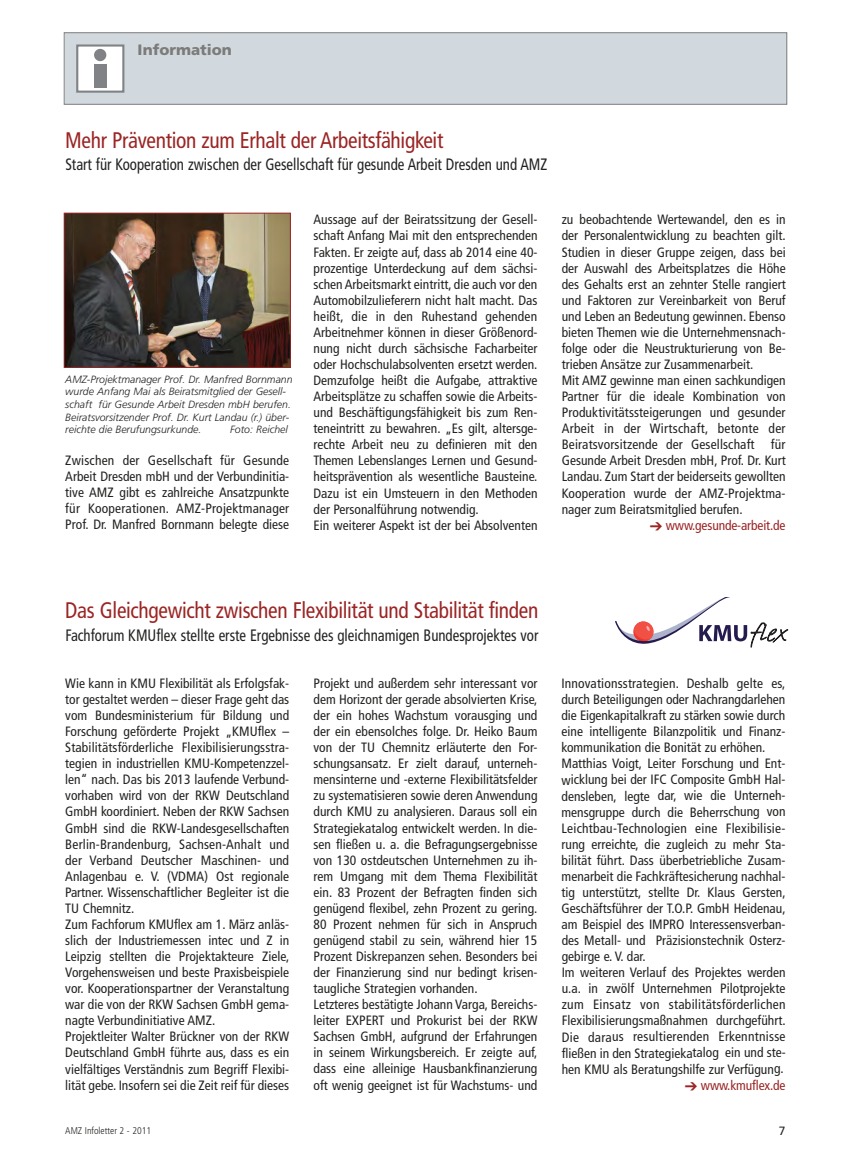
<style>
.page{position:relative;width:851px;height:1166px;background:#fff}
.page>*{position:absolute;margin:0;border:0;box-sizing:border-box;transform-origin:0 0}
.t1{font:condensed 22.5px "Frutiger";letter-spacing:-.015em;color:#9b2524;scale:.95 1}
.t2{font:condensed 16.5px "Frutiger";color:#222221;scale:.9 1}
.t3{font:900 15px "Frutiger";color:#7b7b7a}
.t4{font:condensed 13.5px/16px "Frutiger";color:#222221}
.t5{font:condensed 13.5px "Frutiger";letter-spacing:-.01em;color:#9b2524}
.t6{font:12px "Frutiger";color:#222221}
.t7{font:italic 300 10.5px/12.6px "Frutiger";color:#222221}
.t8{font:300 condensed 9.75px "Frutiger";color:#222221}
</style>
<div class="page">
<img style="left:66px;top:215px;width:223px;height:150px">
<div style="left:64px;top:213px;width:227px;height:154px;border:1px solid #9b2524"></div>
<div style="left:65px;top:33px;width:721px;height:71px;background:#d2d9de"></div>
<div style="left:64px;top:32px;width:723px;height:73px;border:1px solid #7b7b7a"></div>
<div style="left:77px;top:45px;width:46px;height:47px;background:#fff"></div>
<div style="left:76px;top:44px;width:48px;height:49px;border:2px solid #808285"></div>
<div style="left:94px;top:64px;width:12px;height:24px;background:#808285"></div>
<div style="left:94px;top:49px;width:12px;height:12px;background:#808285;border-radius:50%"></div>
<svg style="left:615px;top:597px;width:173px;height:51px"></svg>
<p class="t3" style="left:138px;top:44px;width:96px">Information</p>
<h1 class="t1" style="left:65px;top:131px;width:399px">Mehr Prävention zum Erhalt der Arbeitsfähigkeit</h1>
<p class="t2" style="left:65px;top:158px;width:537px">Start für Kooperation zwischen der Gesellschaft für gesunde Arbeit Dresden und AMZ</p>
<p class="t7" style="left:65px;top:373px;width:229px">AMZ-Projektmanager Prof. Dr. Manfred Bornmann wurde Anfang Mai als Beiratsmitglied der Gesell&shy;schaft für Gesunde Arbeit Dresden mbH berufen.<br>Beiratsvorsitzender Prof. Dr. Kurt Landau (r.) über&shy;reichte die Berufungsurkunde.</p>
<p class="t7" style="left:230px;top:424px;width:59px">Foto: Reichel</p>
<p class="t4" style="left:65px;top:453px;width:225px;text-align:justify">Zwischen der Gesellschaft für Gesunde Arbeit Dresden mbH und der Verbundinitia&shy;tive AMZ gibt es zahlreiche Ansatzpunkte für Kooperationen. AMZ-Projektmanager Prof. Dr. Manfred Bornmann belegte diese</p>
<p class="t4" style="left:313px;top:213px;width:225px">Aussage auf der Beiratssitzung der Gesell&shy;schaft Anfang Mai mit den entsprechenden Fakten. Er zeigte auf, dass ab 2014 eine 40- prozentige Unterdeckung auf dem sächsi&shy;schen Arbeitsmarkt eintritt, die auch vor den Automobilzulieferern nicht halt macht. Das heißt, die in den Ruhestand gehenden Arbeitnehmer können in dieser Größenord&shy;nung nicht durch sächsische Facharbeiter oder Hochschulabsolventen ersetzt werden.<br>Demzufolge heißt die Aufgabe, attraktive Arbeitsplätze zu schaffen sowie die Arbeits&shy;und Beschäftigungsfähigkeit bis zum Ren&shy;teneintritt zu bewahren. „Es gilt, altersge&shy;rechte Arbeit neu zu definieren mit den Themen Lebenslanges Lernen und Gesund&shy;heitsprävention als wesentliche Bausteine.<br>Dazu ist ein Umsteuern in den Methoden der Personalführung notwendig.<br>Ein weiterer Aspekt ist der bei Absolventen</p>
<p class="t4" style="left:561px;top:213px;width:225px">zu beobachtende Wertewandel, den es in der Personalentwicklung zu beachten gilt.<br>Studien in dieser Gruppe zeigen, dass bei der Auswahl des Arbeitsplatzes die Höhe des Gehalts erst an zehnter Stelle rangiert und Faktoren zur Vereinbarkeit von Beruf und Leben an Bedeutung gewinnen. Ebenso bieten Themen wie die Unternehmensnach&shy;folge oder die Neustrukturierung von Be&shy;trieben Ansätze zur Zusammenarbeit.<br>Mit AMZ gewinne man einen sachkundigen Partner für die ideale Kombination von Produktivitätssteigerungen und gesunder Arbeit in der Wirtschaft, betonte der Beiratsvorsitzende der Gesellschaft für Gesunde Arbeit Dresden mbH, Prof. Dr. Kurt Landau. Zum Start der beiderseits gewollten Kooperation wurde der AMZ-Projektma&shy;nager zum Beiratsmitglied berufen.</p>
<p class="t5" style="left:665px;top:519px;width:121px">www.gesunde-arbeit.de</p>
<h1 class="t1" style="left:65px;top:601px;width:499px">Das Gleichgewicht zwischen Flexibilität und Stabilität finden</h1>
<p class="t2" style="left:65px;top:628px;width:527px">Fachforum KMUflex stellte erste Ergebnisse des gleichnamigen Bundesprojektes vor</p>
<p class="t4" style="left:313px;top:676px;width:225px">Projekt und außerdem sehr interessant vor dem Horizont der gerade absolvierten Krise, der ein hohes Wachstum vorausging und der ein ebensolches folge. Dr. Heiko Baum von der TU Chemnitz erläuterte den For&shy;schungsansatz. Er zielt darauf, unterneh&shy;mensinterne und -externe Flexibilitätsfelder zu systematisieren sowie deren Anwendung durch KMU zu analysieren. Daraus soll ein Strategiekatalog entwickelt werden. In die&shy;sen fließen u. a. die Befragungsergebnisse von 130 ostdeutschen Unternehmen zu ih&shy;rem Umgang mit dem Thema Flexibilität ein. 83 Prozent der Befragten finden sich genügend flexibel, zehn Prozent zu gering.<br>80 Prozent nehmen für sich in Anspruch genügend stabil zu sein, während hier 15<br>Prozent Diskrepanzen sehen. Besonders bei der Finanzierung sind nur bedingt krisen&shy;taugliche Strategien vorhanden.<br>Letzteres bestätigte Johann Varga, Bereichs&shy;leiter EXPERT und Prokurist bei der RKW Sachsen GmbH, aufgrund der Erfahrungen in seinem Wirkungsbereich. Er zeigte auf, dass eine alleinige Hausbankfinanzierung oft wenig geeignet ist für Wachstums- und</p>
<p class="t4" style="left:65px;top:676px;width:225px">Wie kann in KMU Flexibilität als Erfolgsfak&shy;tor gestaltet werden – dieser Frage geht das vom Bundesministerium für Bildung und Forschung geförderte Projekt „KMUflex – Stabilitätsförderliche Flexibilisierungsstra&shy;tegien in industriellen KMU-Kompetenzzel&shy;len“ nach. Das bis 2013 laufende Verbund&shy;vorhaben wird von der RKW Deutschland GmbH koordiniert. Neben der RKW Sachsen GmbH sind die RKW-Landesgesellschaften Berlin-Brandenburg, Sachsen-Anhalt und der Verband Deutscher Maschinen- und Anlagenbau e. V. (VDMA) Ost regionale Partner. Wissenschaftlicher Begleiter ist die TU Chemnitz.<br>Zum Fachforum KMUflex am 1. März anläs&shy;slich der Industriemessen intec und Z in Leipzig stellten die Projektakteure Ziele, Vorgehensweisen und beste Praxisbeispiele vor. Kooperationspartner der Veranstaltung war die von der RKW Sachsen GmbH gema&shy;nagte Verbundinitiative AMZ.<br>Projektleiter Walter Brückner von der RKW Deutschland GmbH führte aus, dass es ein vielfältiges Verständnis zum Begriff Flexibi&shy;lität gebe. Insofern sei die Zeit reif für dieses</p>
<p class="t4" style="left:561px;top:676px;width:226px">Innovationsstrategien. Deshalb gelte es, durch Beteiligungen oder Nachrangdarlehen die Eigenkapitalkraft zu stärken sowie durch eine intelligente Bilanzpolitik und Finanz&shy;kommunikation die Bonität zu erhöhen.<br>Matthias Voigt, Leiter Forschung und Ent&shy;wicklung bei der IFC Composite GmbH Hal&shy;densleben, legte dar, wie die Unterneh&shy;mensgruppe durch die Beherrschung von Leichtbau-Technologien eine Flexibilisie&shy;rung erreichte, die zugleich zu mehr Sta&shy;bilität führt. Dass überbetriebliche Zusam&shy;menarbeit die Fachkräftesicherung nachhal&shy;tig unterstützt, stellte Dr. Klaus Gersten, Geschäftsführer der T.O.P. GmbH Heidenau, am Beispiel des IMPRO Interessensverban&shy;des Metall- und Präzisionstechnik Osterz&shy;gebirge e. V. dar.<br>Im weiteren Verlauf des Projektes werden u.a. in zwölf Unternehmen Pilotprojekte zum Einsatz von stabilitätsförderlichen Flexibilisierungsmaßnahmen durchgeführt.<br>Die daraus resultierenden Erkenntnisse fließen in den Strategiekatalog ein und ste&shy;hen KMU als Beratungshilfe zur Verfügung.</p>
<p class="t5" style="left:700px;top:1079px;width:86px">www.kmuflex.de</p>
<p class="t8" style="left:65px;top:1126px;width:87px">AMZ Infoletter 2 - 2011</p>
<p class="t6" style="left:778px;top:1126px;width:8px">7</p>
</div>
